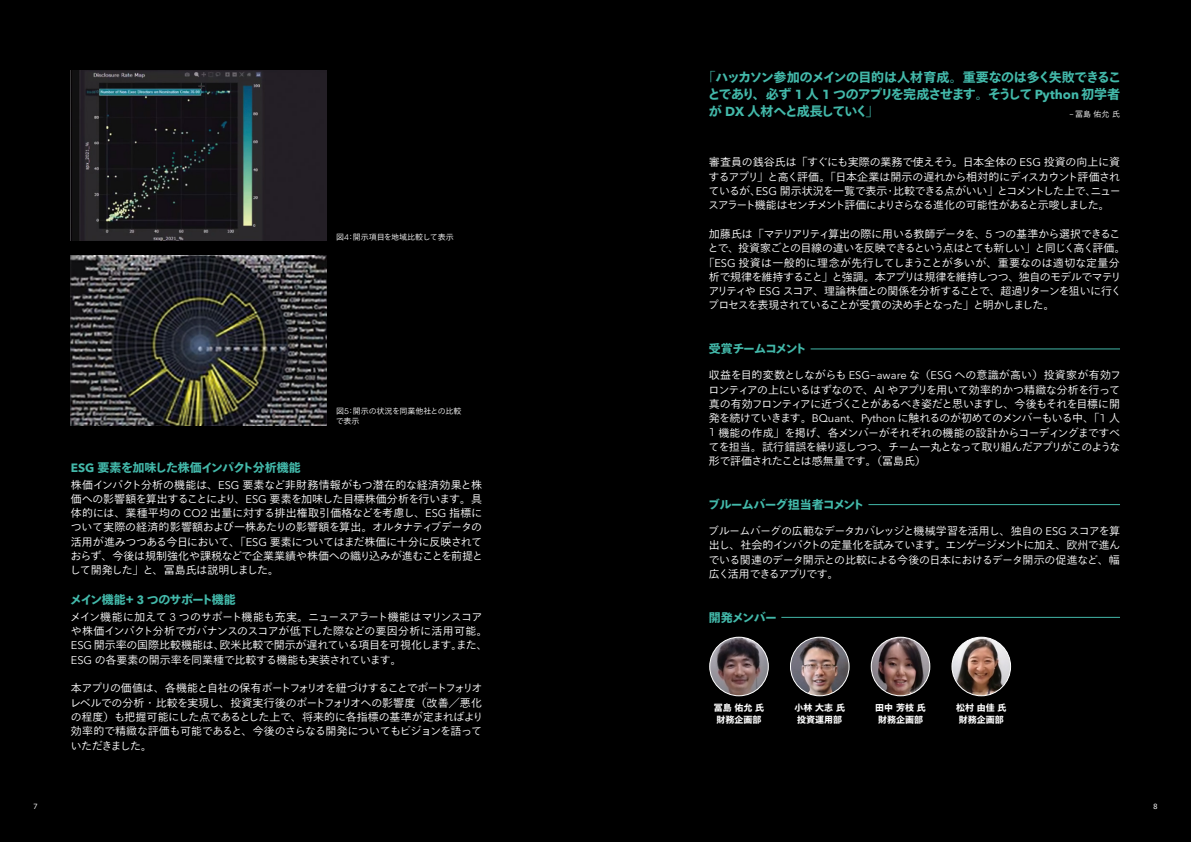
<style>
.page{position:relative;width:1191px;height:842px;background:#000}
.page>*{position:absolute;margin:0;border:0;box-sizing:border-box;transform-origin:0 0}
.t1{font:800 13px/16.9px "Tazugane Gothic Std N";letter-spacing:-.095em;color:#43b9aa;text-align:justify}
.t2{font:800 12px "Tazugane Gothic Std N";letter-spacing:-.055em;color:#43b9aa}
.t3{font:800 12px "Tazugane Gothic Std N";letter-spacing:-.095em;color:#43b9aa}
.t4{font:300 11px/14.3px "Tazugane Gothic Std N";letter-spacing:-.05em;color:#fff;text-align:justify}
.t5{font:300 11px/14.3px "Tazugane Gothic Std N";letter-spacing:-.025em;color:#fff}
.t6{font:300 11px "Tazugane Gothic Std N";letter-spacing:-.08em;color:#fff}
.t7{font:300 11px "Tazugane Gothic Std N";letter-spacing:-.095em;color:#fff}
.t8{font:300 11px "Tazugane Gothic Std N";letter-spacing:.015em;color:#fff}
.t9{font:300 11px "Tazugane Gothic Std N";letter-spacing:-.09em;color:#fff}
.t10{font:800 9px/11.7px "Tazugane Gothic Std N";color:#fff;text-align:center}
.t11{font:300 8px/10.4px "Tazugane Gothic Std N";color:#fff}
.t12{font:7px "Bloomberg Prop Unicode I";color:#fff}
.s1{font-family:"Avenir Next M For BBG";font-weight:400}
.s2{font-family:"Avenir Next M For BBG";font-weight:700}
</style>
<div class="page">
<img style="left:709px;top:637px;width:59px;height:59px;border-radius:29px">
<div style="left:709px;top:637px;width:59px;height:59px;border:1px solid #fff;border-radius:50%"></div>
<img style="left:790px;top:637px;width:59px;height:59px;border-radius:29px">
<div style="left:790px;top:637px;width:59px;height:59px;border:1px solid #fff;border-radius:50%"></div>
<img style="left:871px;top:637px;width:58px;height:59px;border-radius:29px">
<div style="left:871px;top:637px;width:59px;height:59px;border:1px solid #fff;border-radius:50%"></div>
<img style="left:952px;top:637px;width:58px;height:59px;border-radius:29px">
<div style="left:951px;top:637px;width:59px;height:59px;border:1px solid #fff;border-radius:50%"></div>
<hr style="left:709px;top:349px;width:411px;height:1px;background:#43b9aa">
<div style="left:709px;top:344px;width:101px;height:11px;background:#000"></div>
<hr style="left:709px;top:504px;width:411px;height:1px;background:#43b9aa">
<div style="left:709px;top:499px;width:159px;height:11px;background:#000"></div>
<hr style="left:709px;top:617px;width:411px;height:1px;background:#43b9aa">
<div style="left:709px;top:612px;width:72px;height:11px;background:#000"></div>
<img style="left:71px;top:255px;width:255px;height:170px">
<img style="left:72px;top:71px;width:254px;height:170px">
<p class="t11" style="left:336px;top:232px;width:119px">図<span class="s1">4</span>：開示項目を地域比較して表示</p>
<p class="t11" style="left:336px;top:406px;width:127px">図<span class="s1">5</span>：開示の状況を同業他社との比較で表示</p>
<p class="t2" style="left:71px;top:460px;width:231px"><span class="s2">ESG</span> 要素を加味した株価インパクト分析機能</p>
<p class="t4" style="left:70px;top:478px;width:414px">株価インパクト分析の機能は、<span class="s1">ESG</span> 要素など非財務情報がもつ潜在的な経済効果と株価への影響額を算出することにより、<span class="s1">ESG</span> 要素を加味した目標株価分析を行います。具体的には、業種平均の <span class="s1">CO2</span> 出量に対する排出権取引価格などを考慮し、<span class="s1">ESG</span> 指標について実際の経済的影響額および一株あたりの影響額を算出。オルタナティブデータの活用が進みつつある今日において、「<span class="s1">ESG</span> 要素についてはまだ株価に十分に反映されておらず、今後は規制強化や課税などで企業業績や株価への織り込みが進むことを前提として開発した」と、冨島氏は説明しました。</p>
<p class="t2" style="left:70px;top:593px;width:167px">メイン機能＋<span class="s2">3</span> つのサポート機能</p>
<p class="t5" style="left:70px;top:610px;width:419px">メイン機能に加えて <span class="s1">3</span> つのサポート機能も充実。ニュースアラート機能はマリンスコアや株価インパクト分析でガバナンスのスコアが低下した際などの要因分析に活用可能。<span class="s1">ESG</span>開示率の国際比較機能は、欧米比較で開示が遅れている項目を可視化します。また、<span class="s1">ESG</span> の各要素の開示率を同業種で比較する機能も実装されています。</p>
<p class="t4" style="left:70px;top:682px;width:415px;text-align:left">本アプリの価値は、各機能と自社の保有ポートフォリオを紐づけすることでポートフォリオレベルでの分析・比較を実現し、投資実行後のポートフォリオへの影響度（改善／悪化の程度）も把握可能にした点であるとした上で、将来的に各指標の基準が定まればより効率的で精緻な評価も可能であると、今後のさらなる開発についてもビジョンを語っていただきました。</p>
<p class="t1" style="left:708px;top:69px;width:415px;text-indent:-5px">「ハッカソン参加のメインの目的は人材育成。重要なのは多く失敗できることであり、必ず <span class="s2">1</span> 人 <span class="s2">1</span> つのアプリを完成させます。そうして <span class="s2">Python</span> 初学者が <span class="s2">DX</span> 人材へと成長していく」</p>
<p class="t11" style="left:1069px;top:109px;width:52px"><span class="s1">-</span>冨島佑允氏</p>
<p class="t4" style="left:708px;top:156px;width:414px">審査員の銭谷氏は「すぐにも実際の業務で使えそう。日本全体の <span class="s1">ESG</span> 投資の向上に資するアプリ」と高く評価。「日本企業は開示の遅れから相対的にディスカウント評価されているが、<span class="s1">ESG</span> 開示状況を一覧で表示・比較できる点がいい」とコメントした上で、ニュースアラート機能はセンチメント評価によりさらなる進化の可能性があると示唆しました。</p>
<p class="t4" style="left:709px;top:227px;width:413px">加藤氏は「マテリアリティ算出の際に用いる教師データを、<span class="s1">5</span> つの基準から選択できるこ</p>
<p class="t6" style="left:708px;top:241px;width:419px">とで、投資家ごとの目線の違いを反映できるという点はとても新しい」と同じく高く評価。</p>
<p class="t8" style="left:703px;top:255px;width:418px">「<span class="s1">ESG</span> 投資は一般的に理念が先行してしまうことが多いが、重要なのは適切な定量分</p>
<p class="t4" style="left:709px;top:270px;width:414px">析で規律を維持すること」と強調。本アプリは規律を維持しつつ、独自のモデルでマテリ</p>
<p class="t7" style="left:708px;top:284px;width:415px">アリティや <span class="s1">ESG</span> スコア、理論株価との関係を分析することで、超過リターンを狙いに行く</p>
<p class="t9" style="left:708px;top:298px;width:348px">プロセスを表現されていることが受賞の決め手となった」と明かしました。</p>
<p class="t3" style="left:709px;top:342px;width:99px">受賞チームコメント</p>
<p class="t4" style="left:708px;top:369px;width:414px">収益を目的変数としながらも <span class="s1">ESG-aware</span> な（<span class="s1">ESG</span> への意識が高い）投資家が有効フロンティアの上にいるはずなので、<span class="s1">AI</span> やアプリを用いて効率的かつ精緻な分析を行って真の有効フロンティアに近づくことがあるべき姿だと思いますし、今後もそれを目標に開発を続けていきます。<span class="s1">BQuant</span>、<span class="s1">Python</span> に触れるのが初めてのメンバーもいる中、「<span class="s1">1</span> 人<span class="s1">1</span> 機能の作成」を掲げ、各メンバーがそれぞれの機能の設計からコーディングまですべてを担当。試行錯誤を繰り返しつつ、チーム一丸となって取り組んだアプリがこのような形で評価されたことは感無量です。（冨島氏）</p>
<p class="t2" style="left:707px;top:498px;width:158px">ブルームバーグ担当者コメント</p>
<p class="t4" style="left:708px;top:524px;width:414px">ブルームバーグの広範なデータカバレッジと機械学習を活用し、独自の <span class="s1">ESG</span> スコアを算出し、社会的インパクトの定量化を試みています。エンゲージメントに加え、欧州で進んでいる関連のデータ開示との比較による今後の日本におけるデータ開示の促進など、幅広く活用できるアプリです。</p>
<p class="t2" style="left:709px;top:610px;width:70px">開発メンバー</p>
<p class="t10" style="left:714px;top:702px;width:52px">冨島佑允氏財務企画部</p>
<p class="t10" style="left:794px;top:702px;width:52px">小林大志氏投資運用部</p>
<p class="t10" style="left:875px;top:702px;width:52px">田中芳枝氏財務企画部</p>
<p class="t10" style="left:956px;top:702px;width:52px">松村由佳氏財務企画部</p>
<p class="t12" style="left:33px;top:802px;width:5px">7</p>
<p class="t12" style="left:1153px;top:802px;width:5px">8</p>
</div>
